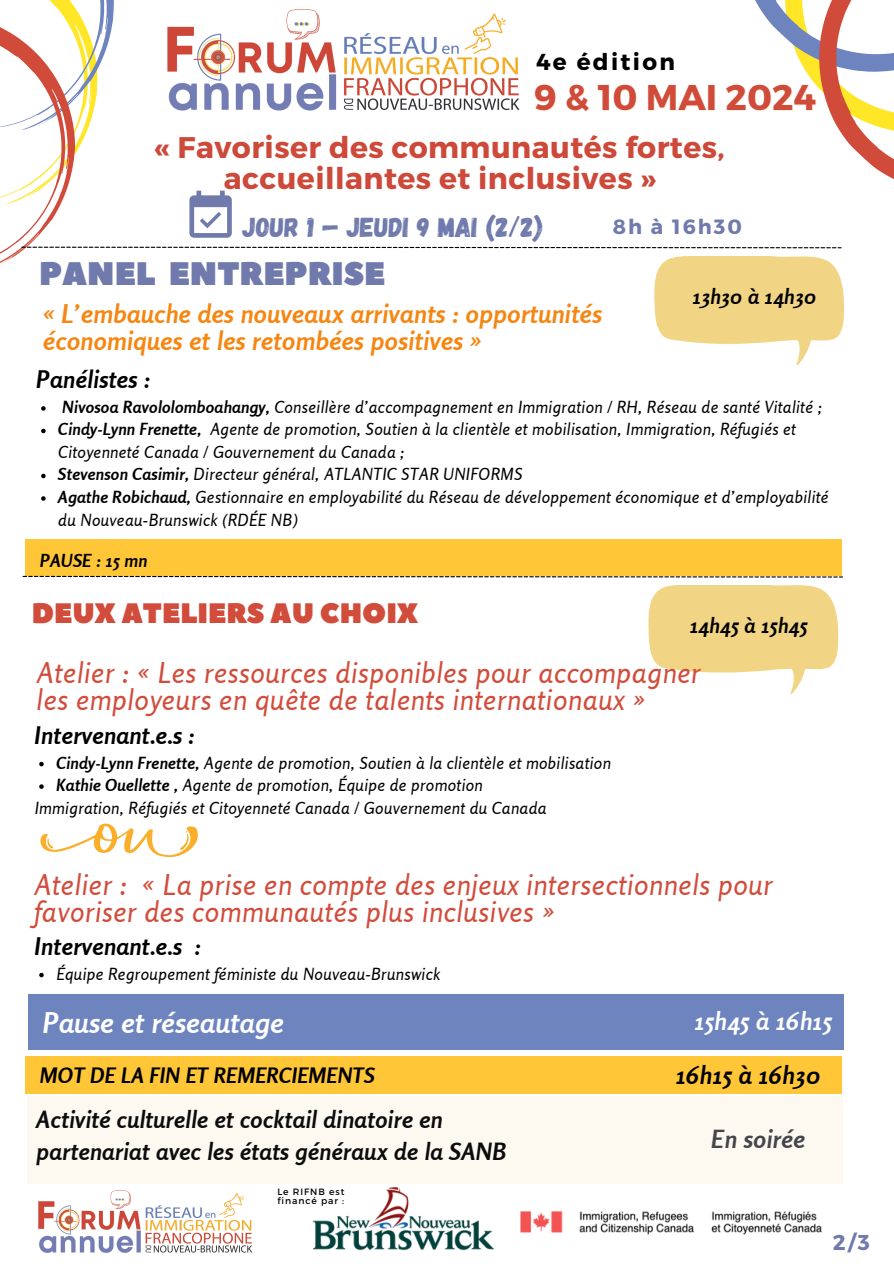
<style>
.page{position:relative;width:894px;height:1264px;background:#fff}
.page>*{position:absolute;margin:0;border:0;box-sizing:border-box;transform-origin:0 0}
.t1{font:700 35.7px "Montserrat";color:#d04b3a}
.t2{font:32.55px "Peace Sans";color:#707aac}
.t3{font:700 29.85px/31.2px "Montserrat";letter-spacing:.015em;color:#cd493a;text-align:center}
.t4{font:italic 28.5px/27px "Rosario";letter-spacing:.02em;color:#d24c3b}
.t5{font:italic 700 28.35px "Rosario";letter-spacing:.02em;color:#fff}
.t6{font:28.05px "Peace Sans";color:#d24c3b}
.t7{font:27.3px "Gagalin";color:#707aac}
.t8{font:italic 700 25.65px/27px "Rosario";letter-spacing:.02em;color:#f58611}
.t9{font:italic 700 24.9px "Rosario";letter-spacing:.02em;color:#000}
.t10{font:italic 700 24.9px "Rosario";letter-spacing:.02em;color:#fff}
.t11{font:italic 700 24.9px "Rosario";letter-spacing:.02em;color:#45454b}
.t12{font:italic 700 24.15px "Rosario";letter-spacing:.02em;color:#000}
.t13{font:italic 700 23.7px/32.8px "Rosario";letter-spacing:.02em;color:#0d0c0d}
.t14{font:700 23.1px "Montserrat";letter-spacing:.1em;color:#000}
.t15{font:700 21.45px "Montserrat";color:#707aac}
.t16{font:italic 700 21.15px "Rosario";letter-spacing:.02em;color:#000}
.t17{font:italic 700 21px "Rosario";letter-spacing:.02em;color:#000}
.t18{font:700 20.55px "Montserrat";letter-spacing:.1em;color:#707aac}
.t19{font:italic 700 17.85px "Rosario";letter-spacing:.02em;color:#000}
.t20{font:italic 16.65px/22.5px "Rosario";letter-spacing:.02em;color:#000}
.t21{font:9.15px/9px "Montserrat";letter-spacing:.1em;color:#000}
.s1{font-weight:700}
</style>
<div class="page">
<div style="left:26px;top:539px;width:815px;height:37px;background:#ffc638"></div>
<div style="left:26px;top:1055px;width:815px;height:38px;background:#ffc638"></div>
<svg style="left:39px;top:761px;width:5px;height:5px"></svg>
<svg style="left:39px;top:784px;width:5px;height:4px"></svg>
<svg style="left:648px;top:585px;width:190px;height:108px"></svg>
<div style="left:28px;top:994px;width:816px;height:55px;background:#6e84bf"></div>
<svg style="left:23px;top:576px;width:819px;height:1px"></svg>
<svg style="left:40px;top:823px;width:158px;height:34px"></svg>
<svg style="left:41px;top:406px;width:5px;height:5px"></svg>
<svg style="left:41px;top:429px;width:5px;height:4px"></svg>
<svg style="left:41px;top:474px;width:5px;height:4px"></svg>
<svg style="left:41px;top:496px;width:5px;height:5px"></svg>
<svg style="left:39px;top:972px;width:5px;height:5px"></svg>
<img style="left:38px;top:1190px;width:215px;height:63px">
<img style="left:520px;top:1183px;width:301px;height:52px">
<img style="left:313px;top:1187px;width:182px;height:64px">
<svg style="left:0;top:0;width:893px;height:365px"></svg>
<div style="left:27px;top:1095px;width:815px;height:88px;background:#fdf8f0"></div>
<h5 class="t14" style="left:536px;top:46px;width:140px">4e édition</h5>
<h6 class="t1" style="left:534px;top:74px;width:283px">9 &amp; 10 MAI 2024</h6>
<p class="t3" style="left:155px;top:130px;width:571px">« Favoriser des communautés fortes, accueillantes et inclusives »</p>
<p class="t7" style="left:242px;top:209px;width:302px">JOUR 1 — JEUDI 9 MAI (2/2)</p>
<h3 class="t18" style="left:612px;top:214px;width:131px">8h à 16h30</h3>
<h5 class="t2" style="left:39px;top:252px;width:348px">PANEL ENTREPRISE</h5>
<p class="t8" style="left:43px;top:299px;width:560px">« L’embauche des nouveaux arrivants : opportunités économiques et les retombées positives »</p>
<h1 class="t17" style="left:692px;top:283px;width:125px">13h30 à 14h30</h1>
<p class="t12" style="left:37px;top:364px;width:115px">Panélistes :</p>
<h2 class="t20" style="left:62px;top:395px;width:760px"><span class="s1">Nivosoa Ravololomboahangy,</span> Conseillère d’accompagnement en Immigration / RH, Réseau de santé Vitalité ;</h2>
<p class="t20" style="left:58px;top:418px;width:739px"><span class="s1">Cindy-Lynn Frenette,</span> Agente de promotion, Soutien à la clientèle et mobilisation, Immigration, Réfugiés et<br>Citoyenneté Canada / Gouvernement du Canada ;</p>
<p class="t20" style="left:58px;top:463px;width:465px"><span class="s1">Stevenson Casimir,</span> Directeur général, ATLANTIC STAR UNIFORMS</p>
<h6 class="t20" style="left:58px;top:485px;width:771px"><span class="s1">Agathe Robichaud,</span> Gestionnaire en employabilité du Réseau de développement économique et d’employabilité du Nouveau-Brunswick (RDÉE NB)</h6>
<h6 class="t19" style="left:40px;top:549px;width:108px">PAUSE : 15 mn</h6>
<p class="t6" style="left:32px;top:594px;width:387px">DEUX ATELIERS AU CHOIX</p>
<p class="t4" style="left:37px;top:659px;width:665px">Atelier : « Les ressources disponibles pour accompagner les employeurs en quête de talents internationaux »</p>
<h4 class="t17" style="left:690px;top:612px;width:119px">14h45 à 15h45</h4>
<p class="t12" style="left:35px;top:720px;width:161px">Intervenant.e.s :</p>
<p class="t20" style="left:56px;top:751px;width:556px"><span class="s1">Cindy-Lynn Frenette,</span> Agente de promotion, Soutien à la clientèle et mobilisation</p>
<p class="t20" style="left:56px;top:773px;width:428px"><span class="s1">Kathie Ouellette ,</span> Agente de promotion, Équipe de promotion</p>
<p class="t20" style="left:35px;top:796px;width:513px">Immigration, Réfugiés et Citoyenneté Canada / Gouvernement du Canada</p>
<p class="t4" style="left:34px;top:870px;width:739px">Atelier : « La prise en compte des enjeux intersectionnels pour favoriser des communautés plus inclusives »</p>
<p class="t12" style="left:35px;top:931px;width:167px">Intervenant.e.s :</p>
<p class="t20" style="left:56px;top:962px;width:385px">Équipe Regroupement féministe du Nouveau-Brunswick</p>
<p class="t5" style="left:43px;top:1004px;width:242px">Pause et réseautage</p>
<h5 class="t10" style="left:694px;top:1005px;width:139px">15h45 à 16h15</h5>
<p class="t16" style="left:40px;top:1061px;width:336px">MOT DE LA FIN ET REMERCIEMENTS</p>
<p class="t9" style="left:676px;top:1059px;width:146px">16h15 à 16h30</p>
<p class="t13" style="left:37px;top:1102px;width:471px">Activité culturelle et cocktail dinatoire en partenariat avec les états généraux de la SANB</p>
<p class="t21" style="left:277px;top:1186px;width:68px">Le RIFNB est financé par :</p>
<h4 class="t11" style="left:711px;top:1123px;width:95px">En soirée</h4>
<p class="t15" style="left:832px;top:1228px;width:38px">2/3</p>
</div>
